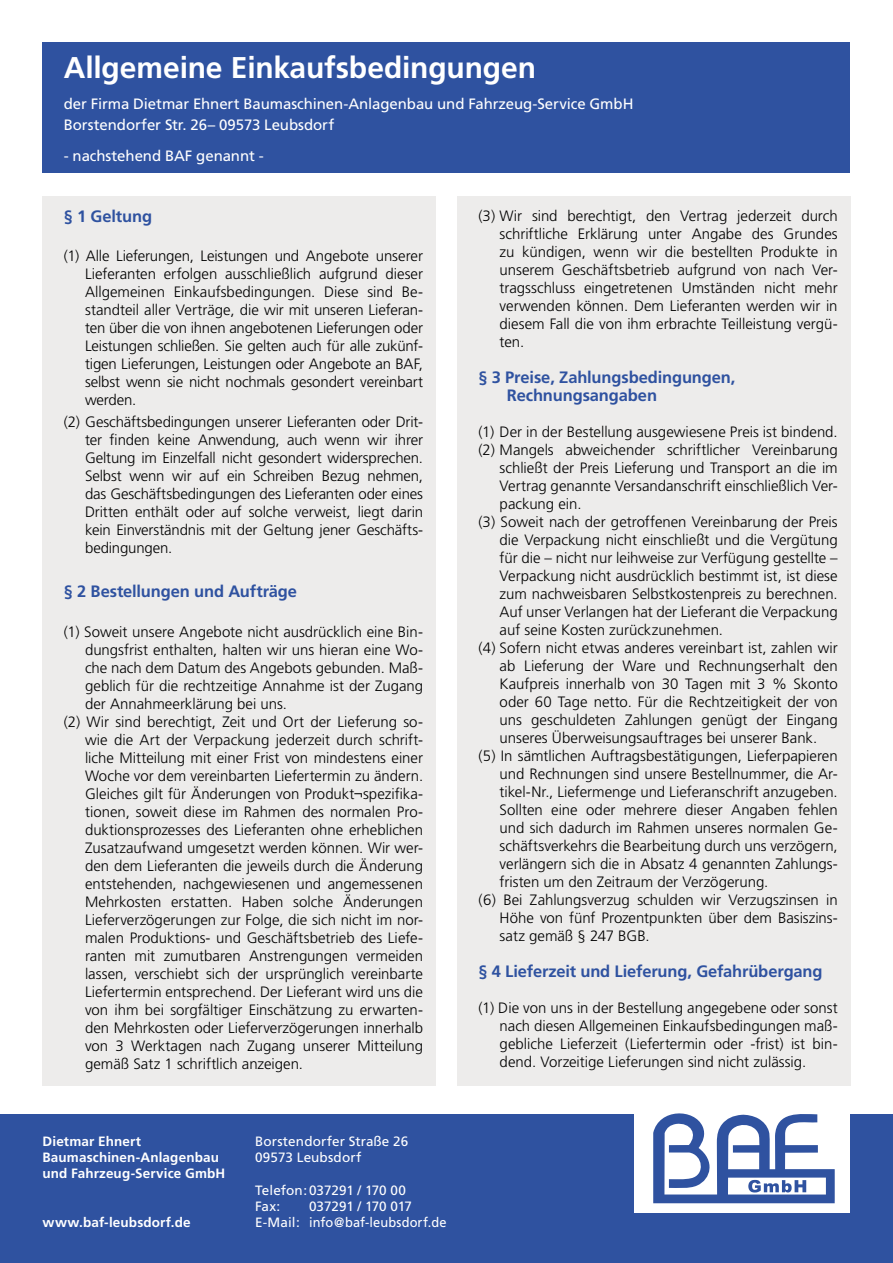
<style>
.page{position:relative;width:893px;height:1263px;background:#fff}
.page>*{position:absolute;margin:0;border:0;box-sizing:border-box;transform-origin:0 0}
.t1{font:700 30px "Frutiger";letter-spacing:-.005em;color:#fff}
.t2{font:700 16.5px/18px "Frutiger";letter-spacing:-.01em;color:#2f52a0}
.t3{font:300 15px/18px "Frutiger";color:#000;text-align:justify}
.t4{font:15px/21.5px "Frutiger";letter-spacing:-.005em;color:#fff}
.t5{font:13.5px/16.2px "Frutiger";letter-spacing:.005em;color:#fff}
.t6{font:700 13.5px/16.2px "Frutiger";letter-spacing:.01em;color:#fff}
</style>
<div class="page">
<div style="left:0;top:1114px;width:893px;height:149px;background:#2f52a0"></div>
<div style="left:634px;top:1097px;width:216px;height:116px;background:#fff"></div>
<svg style="left:653px;top:1113px;width:182px;height:90px"></svg>
<div style="left:43px;top:197px;width:393px;height:889px;background:#edeceb"></div>
<div style="left:43px;top:43px;width:807px;height:130px;background:#2f52a0"></div>
<div style="left:457px;top:197px;width:393px;height:889px;background:#edeceb"></div>
<h1 class="t1" style="left:64px;top:50px;width:474px">Allgemeine Einkaufsbedingungen</h1>
<p class="t4" style="left:64px;top:92px;width:571px">der Firma Dietmar Ehnert Baumaschinen-Anlagenbau und Fahrzeug-Service GmbH<br>Borstendorfer Str. 26– 09573 Leubsdorf</p>
<p class="t4" style="left:64px;top:145px;width:201px">- nachstehend BAF genannt -</p>
<p class="t2" style="left:64px;top:207px;width:90px">§ 1 Geltung</p>
<p class="t3" style="left:85px;top:247px;width:340px;text-indent:-21px">(1) Alle Lieferungen, Leistungen und Angebote unserer Lieferanten erfolgen ausschließlich aufgrund dieser Allgemeinen Einkaufsbedingungen. Diese sind Be&shy;standteil aller Verträge, die wir mit unseren Lieferan&shy;ten über die von ihnen angebotenen Lieferungen oder Leistungen schließen. Sie gelten auch für alle zukünf&shy;tigen Lieferungen, Leistungen oder Angebote an BAF, selbst wenn sie nicht nochmals gesondert vereinbart werden.</p>
<p class="t3" style="left:85px;top:413px;width:340px;text-indent:-21px">(2) Geschäftsbedingungen unserer Lieferanten oder Drit&shy;ter finden keine Anwendung, auch wenn wir ihrer Geltung im Einzelfall nicht gesondert widersprechen.<br>Selbst wenn wir auf ein Schreiben Bezug nehmen, das Geschäftsbedingungen des Lieferanten oder eines Dritten enthält oder auf solche verweist, liegt darin kein Einverständnis mit der Geltung jener Geschäfts&shy;bedingungen.</p>
<p class="t2" style="left:64px;top:583px;width:235px">§ 2 Bestellungen und Aufträge</p>
<p class="t3" style="left:64px;top:623px;width:361px">(1) Soweit unsere Angebote nicht ausdrücklich eine Bin-</p>
<p class="t3" style="left:85px;top:641px;width:340px">dungsfrist enthalten, halten wir uns hieran eine Wo-</p>
<p class="t3" style="left:85px;top:659px;width:340px">che nach dem Datum des Angebots gebunden. Maß-</p>
<p class="t3" style="left:85px;top:677px;width:340px">geblich für die rechtzeitige Annahme ist der Zugang</p>
<p class="t3" style="left:85px;top:695px;width:204px">der Annahmeerklärung bei uns.</p>
<p class="t3" style="left:64px;top:713px;width:361px">(2) Wir sind berechtigt, Zeit und Ort der Lieferung so-</p>
<p class="t3" style="left:85px;top:731px;width:340px">wie die Art der Verpackung jederzeit durch schrift-</p>
<p class="t3" style="left:85px;top:749px;width:340px">liche Mitteilung mit einer Frist von mindestens einer</p>
<p class="t3" style="left:85px;top:767px;width:340px">Woche vor dem vereinbarten Liefertermin zu ändern.</p>
<p class="t3" style="left:85px;top:785px;width:340px">Gleiches gilt für Änderungen von Produkt¬spezifika-</p>
<p class="t3" style="left:85px;top:803px;width:340px">tionen, soweit diese im Rahmen des normalen Pro-</p>
<p class="t3" style="left:85px;top:821px;width:340px">duktionsprozesses des Lieferanten ohne erheblichen</p>
<p class="t3" style="left:85px;top:839px;width:340px">Zusatzaufwand umgesetzt werden können. Wir wer-</p>
<p class="t3" style="left:85px;top:857px;width:340px">den dem Lieferanten die jeweils durch die Änderung</p>
<p class="t3" style="left:85px;top:875px;width:339px">entstehenden, nachgewiesenen und angemessenen</p>
<p class="t3" style="left:85px;top:893px;width:340px">Mehrkosten erstatten. Haben solche Änderungen</p>
<p class="t3" style="left:85px;top:911px;width:340px">Lieferverzögerungen zur Folge, die sich nicht im nor-</p>
<p class="t3" style="left:85px;top:929px;width:340px">malen Produktions- und Geschäftsbetrieb des Liefe-</p>
<p class="t3" style="left:85px;top:947px;width:340px">ranten mit zumutbaren Anstrengungen vermeiden</p>
<p class="t3" style="left:85px;top:965px;width:340px">lassen, verschiebt sich der ursprünglich vereinbarte</p>
<p class="t3" style="left:85px;top:983px;width:340px">Liefertermin entsprechend. Der Lieferant wird uns die</p>
<p class="t3" style="left:85px;top:1001px;width:340px">von ihm bei sorgfältiger Einschätzung zu erwarten-</p>
<p class="t3" style="left:85px;top:1019px;width:339px">den Mehrkosten oder Lieferverzögerungen innerhalb</p>
<p class="t3" style="left:85px;top:1037px;width:340px">von 3 Werktagen nach Zugang unserer Mitteilung</p>
<p class="t3" style="left:85px;top:1055px;width:220px">gemäß Satz 1 schriftlich anzeigen.</p>
<p class="t6" style="left:43px;top:1133px;width:184px">Dietmar Ehnert<br>Baumaschinen-Anlagenbau und Fahrzeug-Service GmbH</p>
<p class="t6" style="left:43px;top:1214px;width:150px">www.baf-leubsdorf.de</p>
<p class="t5" style="left:255px;top:1133px;width:155px">Borstendorfer Straße 26<br>09573 Leubsdorf</p>
<p class="t5" style="left:255px;top:1181px;width:152px">Telefon: 037291 / 170 00<br>Fax:</p>
<p class="t5" style="left:255px;top:1198px;width:193px;text-indent:54px">037291 / 170 017<br>E-Mail: info@baf-leubsdorf.de</p>
<p class="t3" style="left:500px;top:207px;width:340px;text-indent:-21px">(3) Wir sind berechtigt, den Vertrag jederzeit durch schriftliche Erklärung unter Angabe des Grundes zu kündigen, wenn wir die bestellten Produkte in unserem Geschäftsbetrieb aufgrund von nach Ver&shy;tragsschluss eingetretenen Umständen nicht mehr verwenden können. Dem Lieferanten werden wir in diesem Fall die von ihm erbrachte Teilleistung vergü&shy;ten.</p>
<p class="t2" style="left:507px;top:368px;width:230px;text-indent:-29px">§ 3 Preise, Zahlungsbedingungen,<br>Rechnungsangaben</p>
<p class="t3" style="left:478px;top:423px;width:361px">(1) Der in der Bestellung ausgewiesene Preis ist bindend.</p>
<p class="t3" style="left:478px;top:441px;width:361px">(2) Mangels abweichender schriftlicher Vereinbarung</p>
<p class="t3" style="left:500px;top:459px;width:340px">schließt der Preis Lieferung und Transport an die im</p>
<p class="t3" style="left:500px;top:477px;width:340px">Vertrag genannte Versandanschrift einschließlich Ver-</p>
<p class="t3" style="left:500px;top:495px;width:83px">packung ein.</p>
<p class="t3" style="left:478px;top:513px;width:361px">(3) Soweit nach der getroffenen Vereinbarung der Preis</p>
<p class="t3" style="left:500px;top:531px;width:340px">die Verpackung nicht einschließt und die Vergütung</p>
<p class="t3" style="left:500px;top:549px;width:340px">für die – nicht nur leihweise zur Verfügung gestellte –</p>
<p class="t3" style="left:500px;top:567px;width:340px">Verpackung nicht ausdrücklich bestimmt ist, ist diese</p>
<p class="t3" style="left:500px;top:585px;width:340px">zum nachweisbaren Selbstkostenpreis zu berechnen.</p>
<p class="t3" style="left:500px;top:603px;width:340px">Auf unser Verlangen hat der Lieferant die Verpackung</p>
<p class="t3" style="left:500px;top:621px;width:225px">auf seine Kosten zurückzunehmen.</p>
<p class="t3" style="left:478px;top:639px;width:361px">(4) Sofern nicht etwas anderes vereinbart ist, zahlen wir</p>
<p class="t3" style="left:500px;top:657px;width:340px">ab Lieferung der Ware und Rechnungserhalt den</p>
<p class="t3" style="left:500px;top:675px;width:340px">Kaufpreis innerhalb von 30 Tagen mit 3 % Skonto</p>
<p class="t3" style="left:500px;top:693px;width:340px">oder 60 Tage netto. Für die Rechtzeitigkeit der von</p>
<p class="t3" style="left:500px;top:711px;width:340px">uns geschuldeten Zahlungen genügt der Eingang</p>
<p class="t3" style="left:500px;top:729px;width:319px">unseres Überweisungsauftrages bei unserer Bank.</p>
<p class="t3" style="left:478px;top:747px;width:361px">(5) In sämtlichen Auftragsbestätigungen, Lieferpapieren</p>
<p class="t3" style="left:500px;top:765px;width:340px">und Rechnungen sind unsere Bestellnummer, die Ar-</p>
<p class="t3" style="left:500px;top:783px;width:340px">tikel-Nr., Liefermenge und Lieferanschrift anzugeben.</p>
<p class="t3" style="left:500px;top:801px;width:340px">Sollten eine oder mehrere dieser Angaben fehlen</p>
<p class="t3" style="left:500px;top:819px;width:340px">und sich dadurch im Rahmen unseres normalen Ge-</p>
<p class="t3" style="left:500px;top:837px;width:340px">schäftsverkehrs die Bearbeitung durch uns verzögern,</p>
<p class="t3" style="left:500px;top:855px;width:340px">verlängern sich die in Absatz 4 genannten Zahlungs-</p>
<p class="t3" style="left:500px;top:873px;width:270px">fristen um den Zeitraum der Verzögerung.</p>
<p class="t3" style="left:478px;top:891px;width:361px">(6) Bei Zahlungsverzug schulden wir Verzugszinsen in</p>
<p class="t3" style="left:500px;top:909px;width:340px">Höhe von fünf Prozentpunkten über dem Basiszins-</p>
<p class="t3" style="left:500px;top:927px;width:152px">satz gemäß § 247 BGB.</p>
<p class="t2" style="left:478px;top:962px;width:346px">§ 4 Lieferzeit und Lieferung, Gefahrübergang</p>
<p class="t3" style="left:500px;top:999px;width:340px;text-indent:-21px">(1) Die von uns in der Bestellung angegebene oder sonst nach diesen Allgemeinen Einkaufsbedingungen maß&shy;gebliche Lieferzeit (Liefertermin oder -frist) ist bin&shy;dend. Vorzeitige Lieferungen sind nicht zulässig.</p>
</div>
